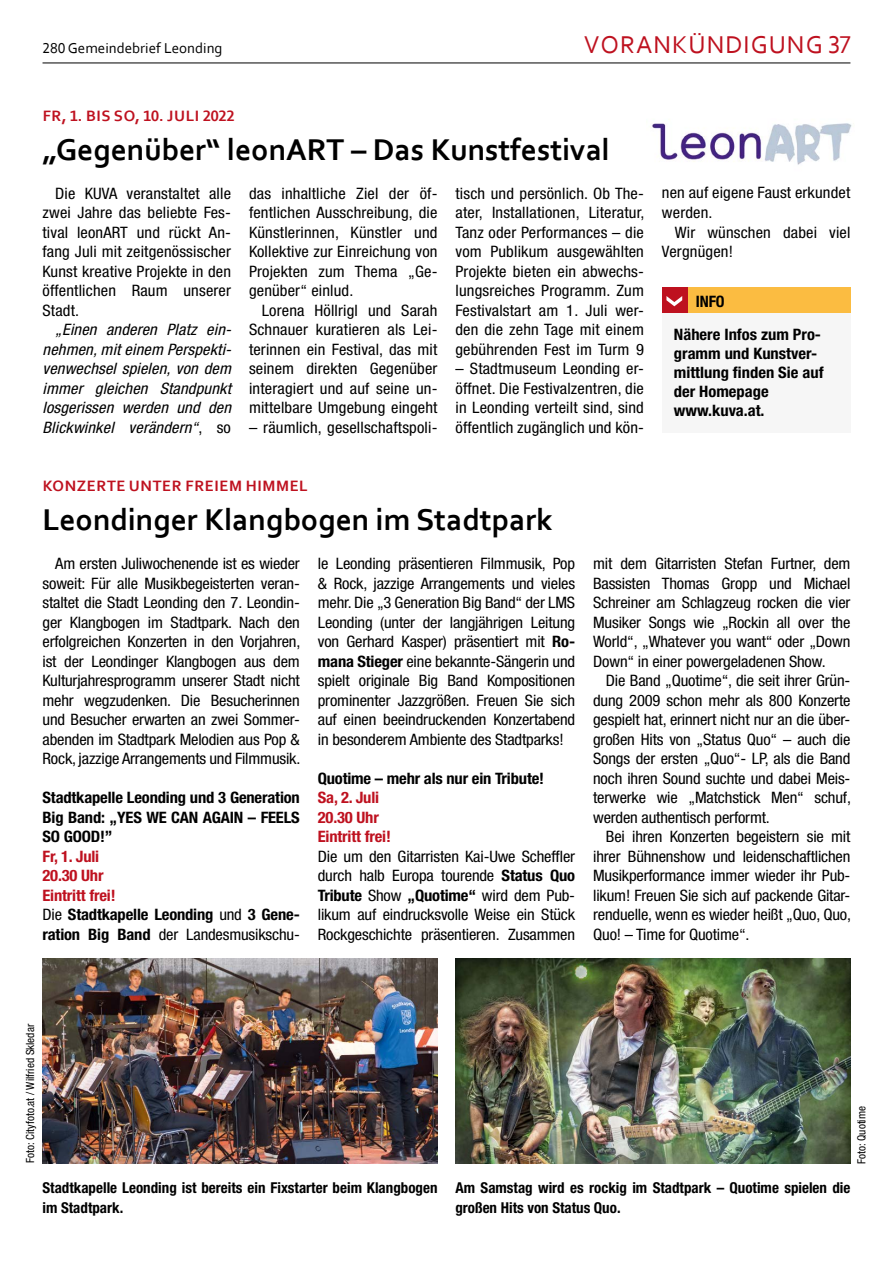
<style>
.page{position:relative;width:893px;height:1263px;background:#fff}
.page>*{position:absolute;margin:0;border:0;box-sizing:border-box;transform-origin:0 0}
.t1{font:700 31.5px "Corbel";color:#000}
.t2{font:25.5px "Corbel";letter-spacing:.04em;color:#be111f}
.t3{font:condensed 15.75px/19.5px "Helvetica Neue";letter-spacing:.01em;color:#000;text-align:justify;scale:1.05 1}
.t4{font:700 condensed 15.75px/19.5px "Helvetica Neue";letter-spacing:-.01em;color:#000;scale:1.05 1}
.t5{font:italic condensed 15.75px/19.5px "Helvetica Neue";letter-spacing:.01em;color:#000;text-align:justify;scale:1.05 1}
.t6{font:700 15.75px "Corbel";letter-spacing:.04em;color:#be111f}
.t7{font:700 condensed 15.75px/19.5px "Helvetica Neue";letter-spacing:-.01em;color:#be111f;scale:1.05 1}
.t8{font:700 condensed 15.75px/33.9px "Helvetica Neue";letter-spacing:-.01em;color:#000}
.t9{font:700 condensed 15px/19.5px "Helvetica Neue";color:#000}
.t10{font:15px "Corbel";color:#000}
.t11{font:condensed 11.25px "Helvetica Neue";color:#000}
.s1{font-style:normal}
.s2{color:#be111f}
.s3{font-weight:400}
.s4{font-weight:700}
</style>
<div class="page">
<hr style="left:43px;top:63px;width:807px;height:1px;background:#000">
<img style="left:455px;top:959px;width:395px;height:204px">
<img style="left:43px;top:959px;width:394px;height:204px">
<img style="left:651px;top:123px;width:201px;height:42px">
<div style="left:662px;top:313px;width:188px;height:119px;background:#f6f6f6"></div>
<div style="left:687px;top:288px;width:163px;height:25px;background:#fbbc41"></div>
<div style="left:662px;top:288px;width:25px;height:25px;background:#be111f"></div>
<svg style="left:666px;top:296px;width:16px;height:10px"></svg>
<p class="t10" style="left:43px;top:39px;width:182px">280 Gemeindebrief Leonding</p>
<h2 class="t2" style="left:584px;top:29px;width:268px">VORANKÜNDIGUNG 37</h2>
<p class="t6" style="left:43px;top:106px;width:193px">FR, 1. BIS SO, 10. JULI 2022</p>
<h1 class="t1" style="left:43px;top:130px;width:569px">„Gegenüber“ leonART – Das Kunstfestival</h1>
<p class="t3" style="left:43px;top:183px;width:181px;text-indent:13px">Die KUVA veranstaltet alle zwei Jahre das beliebte Fes&shy;tival leonART und rückt An&shy;fang Juli mit zeitgenössischer Kunst kreative Projekte in den öffentlichen Raum unserer Stadt.</p>
<p class="t5" style="left:43px;top:320px;width:181px;text-indent:13px">„Einen anderen Platz ein&shy;nehmen, mit einem Perspekti&shy;venwechsel spielen, von dem immer gleichen Standpunkt losgerissen werden und den Blickwinkel verändern“<span class="s1">, so</span></p>
<p class="t3" style="left:249px;top:183px;width:181px">das inhaltliche Ziel der öf&shy;fentlichen Ausschreibung, die Künstlerinnen, Künstler und Kollektive zur Einreichung von Projekten zum Thema „Ge&shy;genüber“ einlud.</p>
<p class="t3" style="left:249px;top:300px;width:181px;text-indent:13px">Lorena Höllrigl und Sarah Schnauer kuratieren als Lei&shy;terinnen ein Festival, das mit seinem direkten Gegenüber interagiert und auf seine un&shy;mittelbare Umgebung eingeht</p>
<p class="t3" style="left:249px;top:417px;width:181px">– räumlich, gesellschaftspoli-</p>
<p class="t3" style="left:455px;top:183px;width:182px">tisch und persönlich. Ob The&shy;ater, Installationen, Literatur, Tanz oder Performances – die vom Publikum ausgewählten Projekte bieten ein abwechs&shy;lungsreiches Programm. Zum Festivalstart am 1. Juli wer&shy;den die zehn Tage mit einem gebührenden Fest im Turm 9</p>
<p class="t3" style="left:455px;top:359px;width:181px">– Stadtmuseum Leonding er&shy;öffnet. Die Festivalzentren, die in Leonding verteilt sind, sind öffentlich zugänglich und kön-</p>
<p class="t6" style="left:43px;top:476px;width:266px">KONZERTE UNTER FREIEM HIMMEL</p>
<h1 class="t1" style="left:43px;top:500px;width:512px">Leondinger Klangbogen im Stadtpark</h1>
<p class="t3" style="left:662px;top:183px;width:181px">nen auf eigene Faust erkundet werden.</p>
<p class="t3" style="left:662px;top:222px;width:181px;text-indent:13px">Wir wünschen dabei viel<br>Vergnügen!</p>
<p class="t8" style="left:674px;top:284px;width:149px;text-indent:22px">INFO<br>Nähere Infos zum Pro-</p>
<p class="t4" style="left:674px;top:344px;width:144px;line-height:18.9px">gramm und Kunstver&shy;mittlung finden Sie auf der Homepage www.kuva.at.</p>
<p class="t3" style="left:43px;top:554px;width:247px;text-indent:13px">Am ersten Juliwochenende ist es wieder soweit: Für alle Musikbegeisterten veran&shy;staltet die Stadt Leonding den 7. Leondin&shy;ger Klangbogen im Stadtpark. Nach den erfolgreichen Konzerten in den Vorjahren, ist der Leondinger Klangbogen aus dem Kulturjahresprogramm unserer Stadt nicht mehr wegzudenken. Die Besucherinnen und Besucher erwarten an zwei Sommer&shy;abenden im Stadtpark Melodien aus Pop &amp; Rock, jazzige Arrangements und Filmmusik.</p>
<p class="t4" style="left:43px;top:787px;width:247px;text-align:justify">Stadtkapelle Leonding und 3 Generation Big Band: „YES WE CAN AGAIN – FEELS SO GOOD!”</p>
<p class="t4" style="left:43px;top:846px;width:247px"><span class="s2">Fr, 1. Juli<br>20.30 Uhr<br>Eintritt frei!<br></span><span class="s3">Die</span> Stadtkapelle Leonding <span class="s3">und</span> 3 Gene&shy;ration Big Band <span class="s3">der Landesmusikschu-</span></p>
<p class="t3" style="left:318px;top:554px;width:247px">le Leonding präsentieren Filmmusik, Pop &amp; Rock, jazzige Arrangements und vieles mehr. Die „3 Generation Big Band“ der LMS Leonding (unter der langjährigen Leitung von Gerhard Kasper) präsentiert mit <span class="s4">Ro&shy;mana Stieger</span> eine bekannte-Sängerin und spielt originale Big Band Kompositionen prominenter Jazzgrößen. Freuen Sie sich auf einen beeindruckenden Konzertabend in besonderem Ambiente des Stadtparks!</p>
<p class="t4" style="left:318px;top:768px;width:217px">Quotime – mehr als nur ein Tribute!</p>
<p class="t7" style="left:318px;top:787px;width:71px">Sa, 2. Juli<br>20.30 Uhr<br>Eintritt frei!</p>
<p class="t3" style="left:318px;top:846px;width:247px">Die um den Gitarristen Kai-Uwe Scheffler durch halb Europa tourende <span class="s4">Status Quo Tribute</span> Show <span class="s4">„Quotime“</span> wird dem Pub&shy;likum auf eindrucksvolle Weise ein Stück Rockgeschichte präsentieren. Zusammen</p>
<p class="t3" style="left:593px;top:554px;width:247px">mit dem Gitarristen Stefan Furtner, dem Bassisten Thomas Gropp und Michael Schreiner am Schlagzeug rocken die vier Musiker Songs wie „Rockin all over the World“, „Whatever you want“ oder „Down Down“ in einer powergeladenen Show.</p>
<p class="t3" style="left:593px;top:671px;width:247px;text-indent:13px">Die Band „Quotime“, die seit ihrer Grün&shy;dung 2009 schon mehr als 800 Konzerte gespielt hat, erinnert nicht nur an die über&shy;großen Hits von „Status Quo“ – auch die Songs der ersten „Quo“- LP, als die Band noch ihren Sound suchte und dabei Meis&shy;terwerke wie „Matchstick Men“ schuf, werden authentisch performt.</p>
<p class="t3" style="left:593px;top:827px;width:247px;text-indent:13px">Bei ihren Konzerten begeistern sie mit ihrer Bühnenshow und leidenschaftlichen Musikperformance immer wieder ihr Pub&shy;likum! Freuen Sie sich auf packende Gitar&shy;renduelle, wenn es wieder heißt „Quo, Quo, Quo! – Time for Quotime“.</p>
<p class="t11" style="left:24px;top:1162px;width:140px;rotate:-90deg">Foto: Cityfoto.at / Wilfried Skledar</p>
<p class="t11" style="left:855px;top:1163px;width:59px;rotate:-90deg">Foto: Quotime</p>
<p class="t9" style="left:43px;top:1178px;width:396px">Stadtkapelle Leonding ist bereits ein Fixstarter beim Klangbogen im Stadtpark.</p>
<p class="t9" style="left:455px;top:1178px;width:396px">Am Samstag wird es rockig im Stadtpark – Quotime spielen die großen Hits von Status Quo.</p>
</div>
